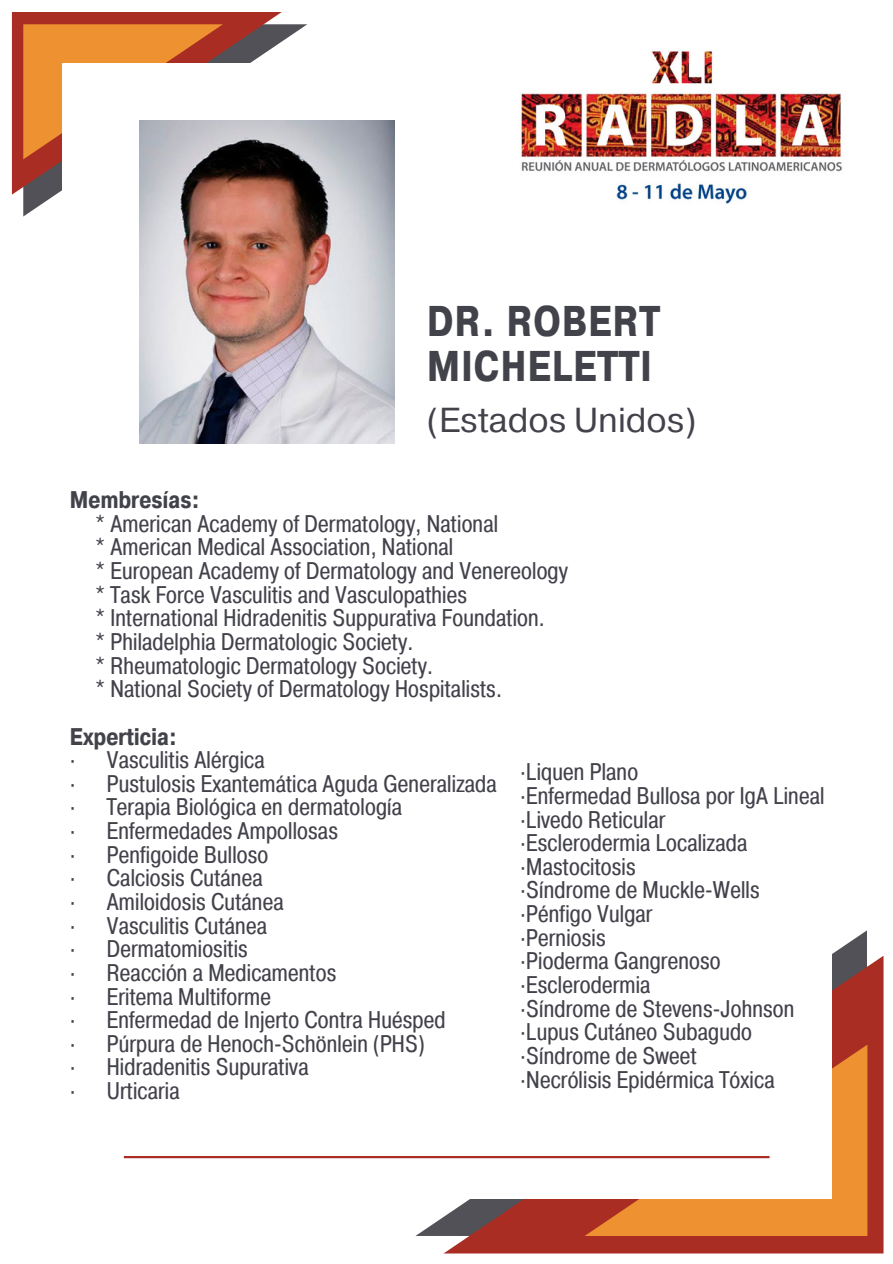
<style>
.page{position:relative;width:893px;height:1264px;background:#fff}
.page>*{position:absolute;margin:0;border:0;box-sizing:border-box;transform-origin:0 0}
.t1{font:700 42.75px/45px "Pragmatica Cond";color:#42424b}
.t2{font:34.5px "Pragmatica";color:#42424b}
.t3{font:24px "Pragmatica Cond";letter-spacing:-.02em;color:#42424b}
.t4{font:700 24px "Pragmatica Cond";letter-spacing:-.02em;color:#42424b}
</style>
<div class="page">
<svg style="left:23px;top:24px;width:284px;height:192px"></svg>
<svg style="left:12px;top:12px;width:270px;height:182px;background:#98413b"></svg>
<svg style="left:443px;top:955px;width:440px;height:298px;background:#a23a30"></svg>
<svg style="left:23px;top:24px;width:200px;height:135px;background:#e2822f"></svg>
<svg style="left:584px;top:1044px;width:283px;height:191px;background:#e78b35"></svg>
<div style="left:62px;top:63px;width:769px;height:1136px;background:#fff"></div>
<hr style="left:124px;top:1155px;width:645px;height:3px;background:#a92d22">
<img style="left:520px;top:51px;width:322px;height:153px">
<img style="left:139px;top:120px;width:255px;height:323px">
<h2 class="t1" style="left:426px;top:300px;width:235px">DR. ROBERT<br>MICHELETTI</h2>
<h1 class="t2" style="left:426px;top:398px;width:272px">(Estados Unidos)</h1>
<p class="t4" style="left:70px;top:484px;width:132px">Membresías:</p>
<p class="t3" style="left:95px;top:507px;width:404px">* American Academy of Dermatology, National</p>
<p class="t3" style="left:95px;top:531px;width:360px">* American Medical Association, National</p>
<p class="t3" style="left:95px;top:555px;width:474px">* European Academy of Dermatology and Venereology</p>
<p class="t3" style="left:95px;top:578px;width:373px">* Task Force Vasculitis and Vasculopathies</p>
<p class="t3" style="left:95px;top:602px;width:451px">* International Hidradenitis Suppurativa Foundation.</p>
<p class="t3" style="left:95px;top:626px;width:320px">* Philadelphia Dermatologic Society.</p>
<p class="t3" style="left:95px;top:649px;width:339px">* Rheumatologic Dermatology Society.</p>
<p class="t3" style="left:95px;top:673px;width:408px">* National Society of Dermatology Hospitalists.</p>
<p class="t4" style="left:70px;top:720px;width:109px">Experticia:</p>
<p class="t3" style="left:70px;top:744px;width:197px">· Vasculitis Alérgica</p>
<p class="t3" style="left:70px;top:767px;width:429px">· Pustulosis Exantemática Aguda Generalizada</p>
<p class="t3" style="left:70px;top:791px;width:334px">· Terapia Biológica en dermatología</p>
<p class="t3" style="left:70px;top:815px;width:270px">· Enfermedades Ampollosas</p>
<p class="t3" style="left:70px;top:838px;width:201px">· Penfigoide Bulloso</p>
<p class="t3" style="left:70px;top:862px;width:195px">· Calciosis Cutánea</p>
<p class="t3" style="left:70px;top:885px;width:216px">· Amiloidosis Cutánea</p>
<p class="t3" style="left:70px;top:909px;width:199px">· Vasculitis Cutánea</p>
<p class="t3" style="left:70px;top:933px;width:180px">· Dermatomiositis</p>
<p class="t3" style="left:70px;top:956px;width:268px">· Reacción a Medicamentos</p>
<p class="t3" style="left:70px;top:980px;width:203px">· Eritema Multiforme</p>
<p class="t3" style="left:70px;top:1004px;width:377px">· Enfermedad de Injerto Contra Huésped</p>
<p class="t3" style="left:70px;top:1027px;width:357px">· Púrpura de Henoch-Schönlein (PHS)</p>
<p class="t3" style="left:70px;top:1051px;width:241px">· Hidradenitis Supurativa</p>
<p class="t3" style="left:70px;top:1074px;width:112px">· Urticaria</p>
<p class="t3" style="left:520px;top:756px;width:120px">·Liquen Plano</p>
<p class="t3" style="left:520px;top:779px;width:306px">·Enfermedad Bullosa por IgA Lineal</p>
<p class="t3" style="left:520px;top:803px;width:147px">·Livedo Reticular</p>
<p class="t3" style="left:520px;top:827px;width:229px">·Esclerodermia Localizada</p>
<p class="t3" style="left:520px;top:850px;width:118px">·Mastocitosis</p>
<p class="t3" style="left:520px;top:874px;width:241px">·Síndrome de Muckle-Wells</p>
<p class="t3" style="left:520px;top:897px;width:134px">·Pénfigo Vulgar</p>
<p class="t3" style="left:520px;top:921px;width:88px">·Perniosis</p>
<p class="t3" style="left:520px;top:945px;width:202px">·Pioderma Gangrenoso</p>
<p class="t3" style="left:520px;top:968px;width:132px">·Esclerodermia</p>
<p class="t3" style="left:520px;top:992px;width:276px">·Síndrome de Stevens-Johnson</p>
<p class="t3" style="left:520px;top:1016px;width:234px">·Lupus Cutáneo Subagudo</p>
<p class="t3" style="left:520px;top:1039px;width:178px">·Síndrome de Sweet</p>
<p class="t3" style="left:520px;top:1063px;width:256px">·Necrólisis Epidérmica Tóxica</p>
</div>
